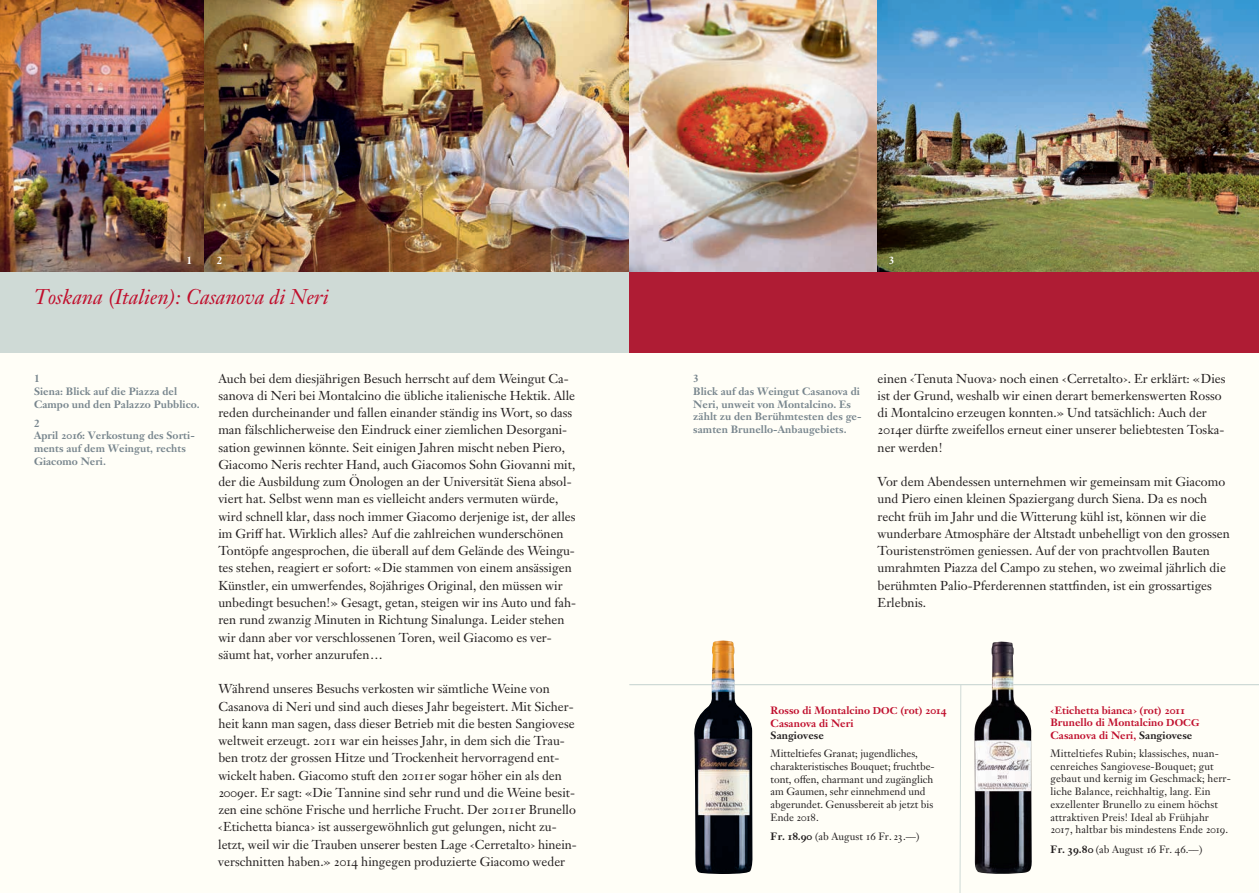
<style>
.page{position:relative;width:1259px;height:893px;background:#fff}
.page>*{position:absolute;margin:0;border:0;box-sizing:border-box;transform-origin:0 0}
.t1{font:italic 21px "Janson Text LT Pro";color:#c00f2d}
.t2{font:12.75px/17.2px "Janson Text LT Pro";color:#231f20}
.t3{font:10.5px/12.8px "Janson Text LT Pro";letter-spacing:.01em;color:#231f20}
.t4{font:700 10.5px/12.8px "Janson Text LT Pro";letter-spacing:.005em;color:#77858d}
.t5{font:700 10.5px/12.8px "Janson Text LT Pro";letter-spacing:.005em;color:#c00f2d}
.t6{font:700 10.5px "Janson Text LT Pro";letter-spacing:.005em;color:#231f20}
.t7{font:700 10.5px "Janson Text LT Pro";color:#fff}
.s1{font-size:9.75px}
.s2{font-weight:700}
.s3{color:#231f20}
</style>
<div class="page">
<div style="left:0;top:0;width:642px;height:893px;background:#fffef7"></div>
<div style="left:617px;top:0;width:642px;height:893px;background:#fffef7"></div>
<img style="left:204px;top:0;width:425px;height:272px">
<img style="left:0;top:0;width:203px;height:272px">
<hr style="left:629px;top:684px;width:630px;height:1px;background:#cfdad6">
<img style="left:629px;top:0;width:248px;height:272px">
<div style="left:0;top:272px;width:629px;height:81px;background:#cfdad6"></div>
<img style="left:877px;top:0;width:382px;height:272px">
<div style="left:629px;top:272px;width:630px;height:81px;background:#af1c34"></div>
<img style="left:694px;top:640px;width:58px;height:234px">
<img style="left:974px;top:642px;width:58px;height:232px">
<svg style="left:959px;top:685px;width:2px;height:208px"></svg>
<p class="t7" style="left:186px;top:254px;width:7px">1</p>
<p class="t7" style="left:217px;top:254px;width:7px">2</p>
<p class="t7" style="left:889px;top:254px;width:7px">3</p>
<h1 class="t1" style="left:34px;top:284px;width:296px">Toskana (Italien): Casanova di Neri</h1>
<p class="t4" style="left:34px;top:372px;width:167px">1<br>Siena: Blick auf die Piazza del<br>Campo und den Palazzo Pubblico.</p>
<p class="t4" style="left:34px;top:417px;width:162px">2<br>April 2016: Verkostung des Sorti&shy;ments auf dem Weingut, rechts<br>Giacomo Neri.</p>
<p class="t2" style="left:218px;top:370px;width:359px">Auch bei dem diesjährigen Besuch herrscht auf dem Weingut Ca&shy;sanova di Neri bei Montalcino die übliche italienische Hektik. Alle reden durcheinander und fallen einander ständig ins Wort, so dass man fälschlicherweise den Eindruck einer ziemlichen Desorgani&shy;sation gewinnen könnte. Seit einigen Jahren mischt neben Piero, Giacomo Neris rechter Hand, auch Giacomos Sohn Giovanni mit, der die Ausbildung zum Önologen an der Universität Siena absol&shy;viert hat. Selbst wenn man es vielleicht anders vermuten würde, wird schnell klar, dass noch immer Giacomo derjenige ist, der alles im Griff hat. Wirklich alles? Auf die zahlreichen wunderschönen Tontöpfe angesprochen, die überall auf dem Gelände des Weingu&shy;tes stehen, reagiert er sofort: «Die stammen von einem ansässigen Künstler, ein umwerfendes, 80jähriges Original, den müssen wir unbedingt besuchen!» Gesagt, getan, steigen wir ins Auto und fah&shy;ren rund zwanzig Minuten in Richtung Sinalunga. Leider stehen wir dann aber vor verschlossenen Toren, weil Giacomo es ver&shy;säumt hat, vorher anzurufen…</p>
<p class="t2" style="left:218px;top:680px;width:360px">Während unseres Besuchs verkosten wir sämtliche Weine von Casanova di Neri und sind auch dieses Jahr begeistert. Mit Sicher&shy;heit kann man sagen, dass dieser Betrieb mit die besten Sangiovese weltweit erzeugt. 2011 war ein heisses Jahr, in dem sich die Trau&shy;ben trotz der grossen Hitze und Trockenheit hervorragend ent&shy;wickelt haben. Giacomo stuft den 2011er sogar höher ein als den 2009er. Er sagt: «Die Tannine sind sehr rund und die Weine besit&shy;zen eine schöne Frische und herrliche Frucht. Der 2011er Brunello ‹Etichetta bianca› ist aussergewöhnlich gut gelungen, nicht zu&shy;letzt, weil wir die Trauben unserer besten Lage ‹Cerretalto› hinein&shy;verschnitten haben.» 2014 hingegen produzierte Giacomo weder</p>
<p class="t4" style="left:693px;top:372px;width:170px">3<br>Blick auf das Weingut Casanova di<br>Neri, unweit von Montalcino. Es zählt zu den Berühmtesten des ge&shy;samten Brunello-Anbaugebiets.</p>
<p class="t2" style="left:877px;top:370px;width:349px">einen ‹Tenuta Nuova› noch einen ‹Cerretalto›. Er erklärt: «Dies ist der Grund, weshalb wir einen derart bemerkenswerten Rosso di Montalcino erzeugen konnten.» Und tatsächlich: Auch der 2014er dürfte zweifellos erneut einer unserer beliebtesten Toska&shy;ner werden!</p>
<p class="t2" style="left:877px;top:473px;width:354px">Vor dem Abendessen unternehmen wir gemeinsam mit Giacomo und Piero einen kleinen Spaziergang durch Siena. Da es noch recht früh im Jahr und die Witterung kühl ist, können wir die wunderbare Atmosphäre der Altstadt unbehelligt von den grossen Touristenströmen geniessen. Auf der von prachtvollen Bauten umrahmten Piazza del Campo zu stehen, wo zweimal jährlich die berühmten Palio-Pferderennen stattfinden, ist ein grossartiges Erlebnis.</p>
<p class="t5" style="left:770px;top:704px;width:178px">Rosso di Montalcino <span class="s1">DOC</span> (rot) 2014<br>Casanova di Neri</p>
<p class="t6" style="left:770px;top:729px;width:55px">Sangiovese</p>
<p class="t3" style="left:770px;top:747px;width:166px">Mitteltiefes Granat; jugendliches, charakteristisches Bouquet; fruchtbe&shy;tont, offen, charmant und zugänglich am Gaumen, sehr einnehmend und abgerundet. Genussbereit ab jetzt bis<br>Ende 2018.</p>
<p class="t3" style="left:770px;top:830px;width:150px"><span class="s2">Fr. 18.90</span> (ab August 16 Fr. 23.––)</p>
<p class="t5" style="left:1050px;top:703px;width:150px">‹Etichetta bianca› (rot) 2011<br>Brunello di Montalcino <span class="s1">DOCG<br></span>Casanova di Neri, <span class="s3">Sangiovese</span></p>
<p class="t3" style="left:1050px;top:747px;width:182px">Mitteltiefes Rubin; klassisches, nuan&shy;cenreiches Sangiovese-Bouquet; gut gebaut und kernig im Geschmack; herr&shy;liche Balance, reichhaltig, lang. Ein exzellenter Brunello zu einem höchst attraktiven Preis! Ideal ab Frühjahr 2017, haltbar bis mindestens Ende 2019.</p>
<p class="t3" style="left:1050px;top:843px;width:153px"><span class="s2">Fr. 39.80</span> (ab August 16 Fr. 46.––)</p>
</div>
